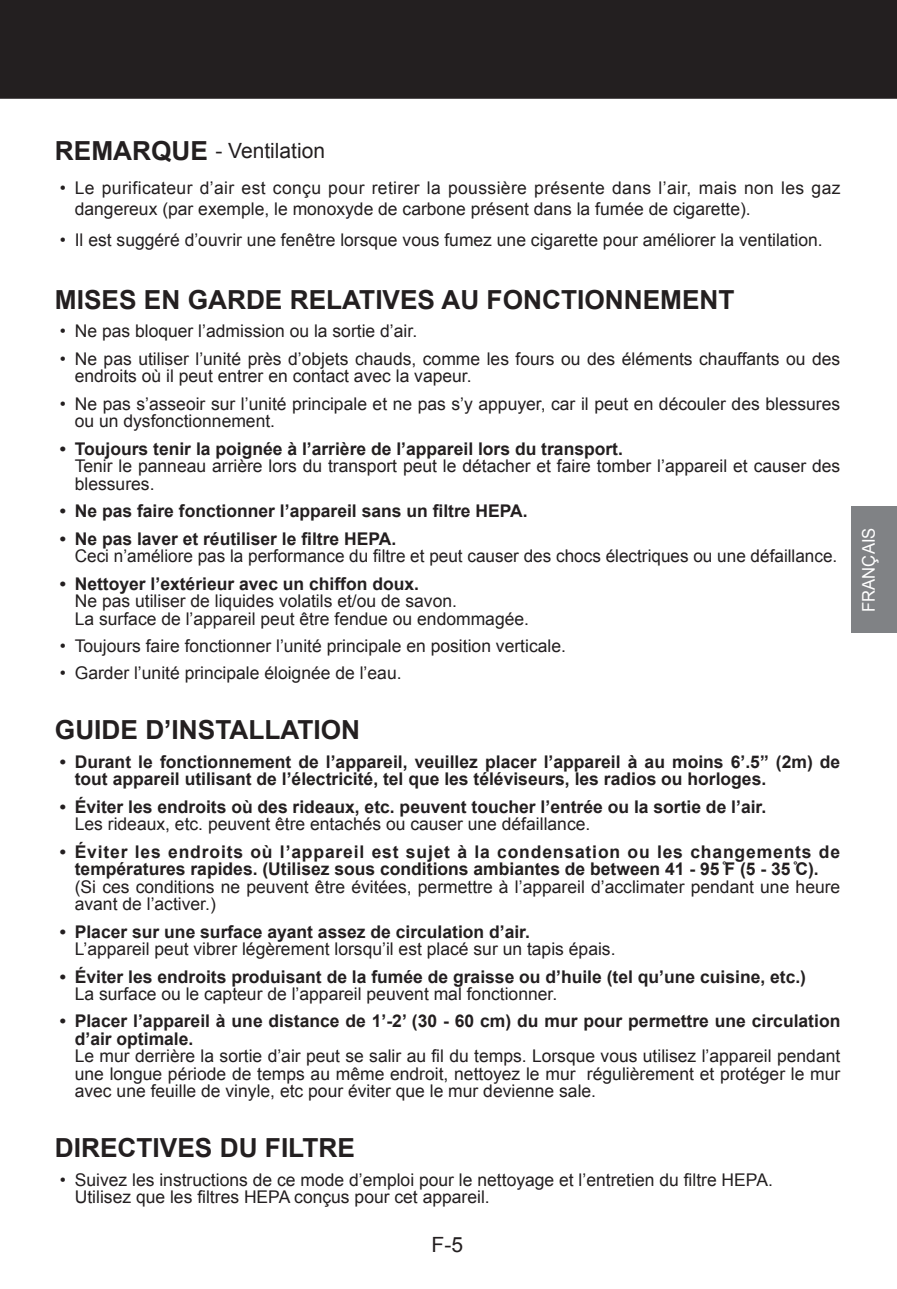
<style>
.page{position:relative;width:897px;height:1289px;background:#fff}
.page>*{position:absolute;margin:0;border:0;box-sizing:border-box;transform-origin:0 0}
.t1{font:700 26.25px "Arial";color:#231f20}
.t2{font:21px "Arial";color:#231f20}
.t3{font:17.5px/17.5px "Arial";color:#231f20}
.t4{font:700 17.5px/17.5px "Arial";color:#231f20}
.t5{font:17.5px/21px "Arial";letter-spacing:.02em;color:#231f20}
.t6{font:700 17.5px/17.5px "Arial";letter-spacing:.025em;color:#231f20;text-align:center}
.t7{font:17.5px "Arial";letter-spacing:.005em;color:#fff;scale:.95 1}
.s1{font-weight:700;font-size:26.25px}
</style>
<div class="page">
<div style="left:851px;top:506px;width:46px;height:127px;background:#808285"></div>
<div style="left:0;top:0;width:897px;height:99px;background:#231f20"></div>
<p class="t2" style="left:55px;top:137px;width:272px"><span class="s1">REMARQUE</span> - Ventilation</p>
<p class="t5" style="left:75px;top:177px;width:767px;text-indent:-15px">• Le purificateur d’air est conçu pour retirer la poussière présente dans l’air, mais non les gaz dangereux (par exemple, le monoxyde de carbone présent dans la fumée de cigarette).</p>
<p class="t3" style="left:60px;top:231px;width:764px">• Il est suggéré d’ouvrir une fenêtre lorsque vous fumez une cigarette pour améliorer la ventilation.</p>
<h1 class="t1" style="left:55px;top:282px;width:681px">MISES EN GARDE RELATIVES AU FONCTIONNEMENT</h1>
<p class="t3" style="left:60px;top:323px;width:359px">• Ne pas bloquer l’admission ou la sortie d’air.</p>
<p class="t3" style="left:75px;top:350px;width:767px;text-indent:-15px">• Ne pas utiliser l’unité près d’objets chauds, comme les fours ou des éléments chauffants ou des endroits où il peut entrer en contact avec la vapeur.</p>
<p class="t3" style="left:75px;top:395px;width:767px;text-indent:-15px">• Ne pas s’asseoir sur l’unité principale et ne pas s’y appuyer, car il peut en découler des blessures ou un dysfonctionnement.</p>
<p class="t4" style="left:60px;top:440px;width:565px">• Toujours tenir la poignée à l’arrière de l’appareil lors du transport.</p>
<p class="t3" style="left:75px;top:458px;width:767px">Tenir le panneau arrière lors du transport peut le détacher et faire tomber l’appareil et causer des blessures.</p>
<p class="t4" style="left:60px;top:503px;width:469px">• Ne pas faire fonctionner l’appareil sans un filtre HEPA.</p>
<p class="t4" style="left:60px;top:530px;width:338px">• Ne pas laver et réutiliser le filtre HEPA.</p>
<p class="t3" style="left:75px;top:547px;width:764px">Ceci n’améliore pas la performance du filtre et peut causer des chocs électriques ou une défaillance.</p>
<p class="t4" style="left:60px;top:575px;width:361px">• Nettoyer l’extérieur avec un chiffon doux.</p>
<p class="t3" style="left:75px;top:592px;width:456px">Ne pas utiliser de liquides volatils et/ou de savon.<br>La surface de l’appareil peut être fendue ou endommagée.</p>
<p class="t3" style="left:60px;top:637px;width:508px">• Toujours faire fonctionner l’unité principale en position verticale.</p>
<p class="t3" style="left:60px;top:665px;width:343px">• Garder l’unité principale éloignée de l’eau.</p>
<h1 class="t1" style="left:55px;top:713px;width:307px">GUIDE D’INSTALLATION</h1>
<p class="t4" style="left:75px;top:753px;width:767px;text-indent:-15px">• Durant le fonctionnement de l’appareil, veuillez placer l’appareil à au moins 6’.5” (2m) de tout appareil utilisant de l’électricité, tel que les téléviseurs, les radios ou horloges.</p>
<p class="t4" style="left:60px;top:798px;width:708px">• Éviter les endroits où des rideaux, etc. peuvent toucher l’entrée ou la sortie de l’air.</p>
<p class="t3" style="left:75px;top:815px;width:517px">Les rideaux, etc. peuvent être entachés ou causer une défaillance.</p>
<p class="t6" style="left:60px;top:843px;width:782px">• Éviter les endroits où l’appareil est sujet à la condensation ou les changements de températures rapides. (Utilisez sous conditions ambiantes de between 41 - 95 ̊F (5 - 35 ̊C).</p>
<p class="t3" style="left:75px;top:878px;width:767px">(Si ces conditions ne peuvent être évitées, permettre à l’appareil d’acclimater pendant une heure avant de l’activer.)</p>
<p class="t4" style="left:60px;top:923px;width:472px">• Placer sur une surface ayant assez de circulation d’air.</p>
<p class="t3" style="left:75px;top:940px;width:542px">L’appareil peut vibrer légèrement lorsqu’il est placé sur un tapis épais.</p>
<p class="t4" style="left:60px;top:968px;width:748px">• Éviter les endroits produisant de la fumée de graisse ou d’huile (tel qu’une cuisine, etc.)</p>
<p class="t3" style="left:75px;top:985px;width:484px">La surface ou le capteur de l’appareil peuvent mal fonctionner.</p>
<p class="t4" style="left:75px;top:1013px;width:767px;text-indent:-15px">• Placer l’appareil à une distance de 1’-2’ (30 - 60 cm) du mur pour permettre une circulation d’air optimale.</p>
<p class="t3" style="left:75px;top:1048px;width:767px;text-align:justify">Le mur derrière la sortie d’air peut se salir au fil du temps. Lorsque vous utilisez l’appareil pendant une longue période de temps au même endroit, nettoyez le mur régulièrement et protéger le mur avec une feuille de vinyle, etc pour éviter que le mur devienne sale.</p>
<h1 class="t1" style="left:55px;top:1131px;width:301px">DIRECTIVES DU FILTRE</h1>
<p class="t3" style="left:75px;top:1171px;width:700px;text-indent:-15px">• Suivez les instructions de ce mode d’emploi pour le nettoyage et l’entretien du filtre HEPA.<br>Utilisez que les filtres HEPA conçus pour cet appareil.</p>
<p class="t2" style="left:432px;top:1230px;width:33px">F-5</p>
<p class="t7" style="left:857px;top:612px;width:91px;rotate:-90deg">FRANÇAIS</p>
</div>
